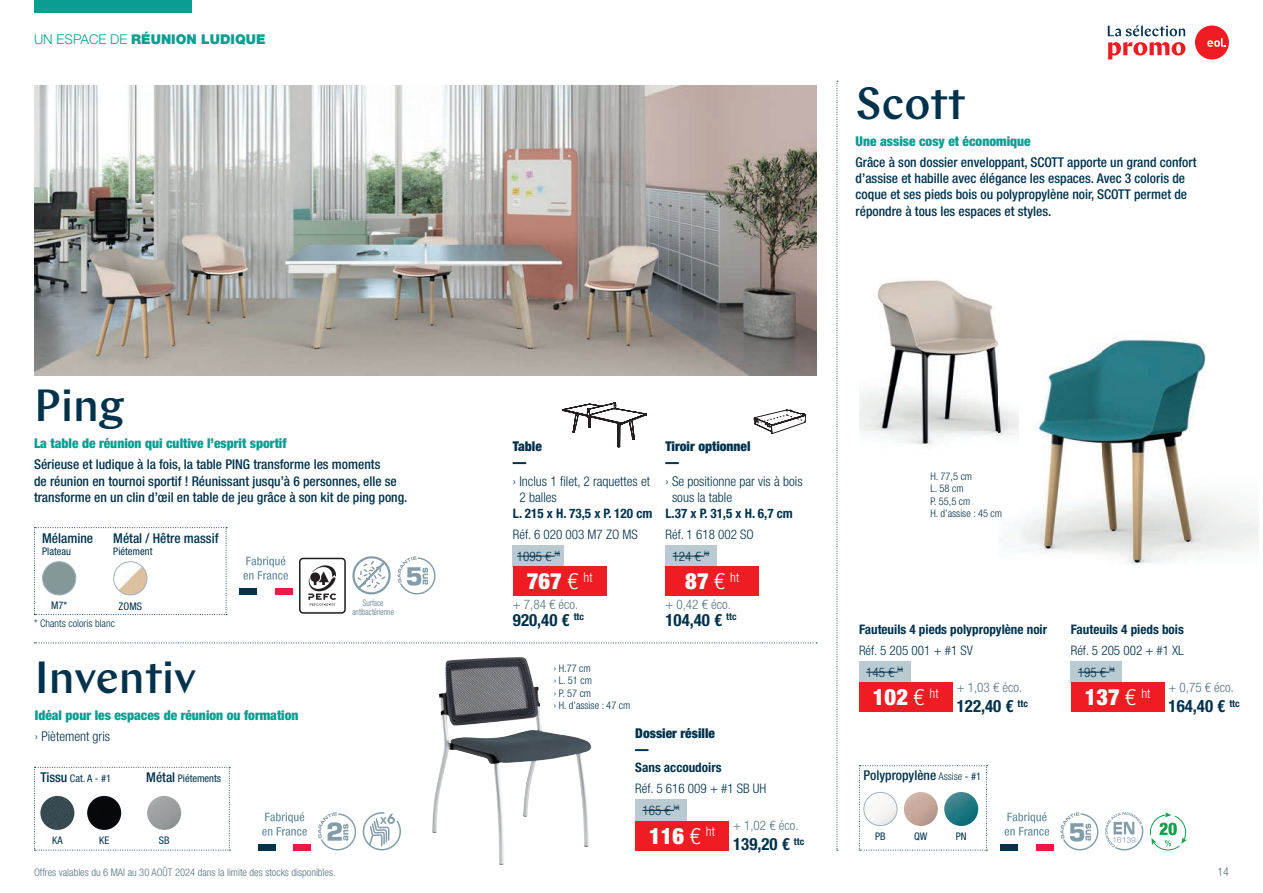
<style>
.page{position:relative;width:1263px;height:893px;background:#fff}
.page>*{position:absolute;margin:0;border:0;box-sizing:border-box;transform-origin:0 0}
.t1{font:500 45px "Chap";color:#00324c}
.t2{font:900 condensed 22.5px "Helvetica Neue LT Std";color:#fff}
.t3{font:700 condensed 16.8px "Helvetica Neue LT Std";color:#00324c}
.t4{font:500 condensed 13.5px/16.2px "Helvetica Neue LT Std";color:#00324c}
.t5{font:900 condensed 13.5px "Helvetica Neue LT Std";color:#0a9e92}
.t6{font:300 condensed 13.5px/16.2px "Helvetica Neue LT Std";color:#00324c}
.t7{font:900 condensed 13.5px/16.2px "Helvetica Neue LT Std";color:#00324c}
.t8{font:900 13.5px "Helvetica Neue LT Std";color:#0a9e92}
.t9{font:300 condensed 13.2px/21.8px "Helvetica Neue LT Std";color:#00324c}
.t10{font:700 condensed 13.2px "Helvetica Neue LT Std";color:#00324c}
.t11{font:300 condensed 13.2px "Helvetica Neue LT Std";color:#557482}
.t12{font:300 condensed 12px "Helvetica Neue LT Std";color:#557482}
.t13{font:300 condensed 10.5px/12.6px "Helvetica Neue LT Std";color:#00324c}
.t14{font:300 condensed 10.5px "Helvetica Neue LT Std";color:#557482}
.t15{font:condensed 10.5px "Helvetica Neue LT Std";color:#00324c}
.t16{font:300 condensed 9px/9px "Helvetica Neue LT Std";color:#557482;text-align:center;scale:.85 1}
.s1{font-weight:300}
.s2{font-weight:500;font-size:13.5px}
.s3{font-weight:300;font-size:10.5px}
.s4{font-weight:400;font-size:10.5px}
</style>
<div class="page">
<img style="left:1046px;top:339px;width:160px;height:69px">
<img style="left:1018px;top:408px;width:189px;height:157px">
<img style="left:877px;top:280px;width:121px;height:63px">
<img style="left:859px;top:343px;width:139px;height:106px">
<img style="left:998px;top:404px;width:20px;height:32px">
<img style="left:433px;top:657px;width:149px;height:156px">
<img style="left:432px;top:813px;width:157px;height:52px">
<img style="left:34px;top:85px;width:782px;height:290px">
<svg style="left:1108px;top:26px;width:77px;height:10px"></svg>
<svg style="left:1108px;top:42px;width:77px;height:18px"></svg>
<div style="left:1195px;top:26px;width:34px;height:33px;background:#ee1d23;border-radius:50%"></div>
<svg style="left:1207px;top:38px;width:19px;height:9px"></svg>
<div style="left:34px;top:0;width:157px;height:13px;background:#0a9e92"></div>
<svg style="left:262px;top:812px;width:45px;height:24px"></svg>
<div style="left:258px;top:844px;width:18px;height:6px;background:#00324c"></div>
<div style="left:293px;top:844px;width:18px;height:6px;background:#ed1845"></div>
<svg style="left:318px;top:812px;width:38px;height:38px"></svg>
<svg style="left:363px;top:812px;width:38px;height:38px"></svg>
<svg style="left:34px;top:767px;width:196px;height:84px"></svg>
<img style="left:40px;top:796px;width:34px;height:34px;border-radius:17px">
<img style="left:87px;top:796px;width:34px;height:34px;border-radius:17px">
<img style="left:147px;top:796px;width:34px;height:34px;border-radius:17px">
<svg style="left:859px;top:765px;width:128px;height:86px"></svg>
<img style="left:944px;top:792px;width:34px;height:34px;border-radius:17px">
<svg style="left:1004px;top:812px;width:45px;height:24px"></svg>
<div style="left:1000px;top:844px;width:18px;height:6px;background:#00324c"></div>
<div style="left:1036px;top:844px;width:17px;height:6px;background:#ed1845"></div>
<svg style="left:1060px;top:812px;width:38px;height:38px"></svg>
<svg style="left:1105px;top:812px;width:38px;height:38px"></svg>
<svg style="left:1150px;top:812px;width:37px;height:38px"></svg>
<div style="left:1071px;top:661px;width:51px;height:21px;background:#bacad2"></div>
<div style="left:1071px;top:682px;width:93px;height:30px;background:#ee1d23"></div>
<hr style="left:1078px;top:672px;width:31px;height:1px;background:#00324c">
<div style="left:859px;top:661px;width:51px;height:21px;background:#bacad2"></div>
<div style="left:859px;top:682px;width:93px;height:30px;background:#ee1d23"></div>
<hr style="left:866px;top:672px;width:32px;height:1px;background:#00324c">
<div style="left:665px;top:545px;width:51px;height:21px;background:#bacad2"></div>
<div style="left:665px;top:566px;width:94px;height:30px;background:#ee1d23"></div>
<hr style="left:673px;top:556px;width:31px;height:1px;background:#00324c">
<div style="left:513px;top:545px;width:51px;height:21px;background:#bacad2"></div>
<div style="left:513px;top:566px;width:93px;height:30px;background:#ee1d23"></div>
<hr style="left:517px;top:556px;width:38px;height:1px;background:#00324c">
<svg style="left:562px;top:402px;width:84px;height:45px"></svg>
<svg style="left:754px;top:410px;width:52px;height:24px"></svg>
<svg style="left:836px;top:81px;width:2px;height:770px"></svg>
<svg style="left:34px;top:642px;width:783px;height:1px"></svg>
<svg style="left:34px;top:527px;width:193px;height:88px"></svg>
<img style="left:114px;top:562px;width:33px;height:33px;border-radius:17px">
<div style="left:113px;top:561px;width:34px;height:34px;border:1px solid #9db2be;border-radius:50%"></div>
<svg style="left:243px;top:556px;width:45px;height:24px"></svg>
<div style="left:239px;top:588px;width:18px;height:6px;background:#00324c"></div>
<div style="left:275px;top:588px;width:17px;height:6px;background:#ed1845"></div>
<div style="left:299px;top:558px;width:47px;height:56px;border:2px solid #231f20;border-radius:3px"></div>
<svg style="left:308px;top:565px;width:29px;height:41px"></svg>
<svg style="left:352px;top:556px;width:39px;height:38px"></svg>
<svg style="left:397px;top:556px;width:38px;height:38px"></svg>
<div style="left:635px;top:799px;width:51px;height:22px;background:#bacad2"></div>
<div style="left:635px;top:821px;width:94px;height:29px;background:#ee1d23"></div>
<hr style="left:642px;top:810px;width:32px;height:1px;background:#00324c">
<p class="t8" style="left:34px;top:31px;width:233px"><span class="s1">UN ESPACE DE</span> RÉUNION LUDIQUE</p>
<h1 class="t1" style="left:34px;top:377px;width:92px">Ping</h1>
<p class="t5" style="left:34px;top:435px;width:254px">La table de réunion qui cultive l’esprit sportif</p>
<p class="t4" style="left:34px;top:456px;width:375px">Sérieuse et ludique à la fois, la table PING transforme les moments<br>de réunion en tournoi sportif ! Réunissant jusqu’à 6 personnes, elle se transforme en un clin d’œil en table de jeu grâce à son kit de ping pong.</p>
<p class="t4" style="left:42px;top:530px;width:52px">Mélamine</p>
<p class="t15" style="left:42px;top:546px;width:30px">Plateau</p>
<p class="t15" style="left:51px;top:599px;width:18px">M7*</p>
<p class="t4" style="left:113px;top:530px;width:107px">Métal / Hêtre massif</p>
<p class="t15" style="left:113px;top:546px;width:41px">Piétement</p>
<p class="t15" style="left:119px;top:600px;width:25px">ZOMS</p>
<p class="t16" style="left:352px;top:598px;width:50px">Surface antibactérienne</p>
<p class="t13" style="left:34px;top:617px;width:83px">* Chants coloris blanc</p>
<h1 class="t1" style="left:35px;top:649px;width:163px">Inventiv</h1>
<p class="t5" style="left:35px;top:707px;width:265px">Idéal pour les espaces de réunion ou formation</p>
<p class="t6" style="left:35px;top:728px;width:77px">› Piètement gris</p>
<p class="t15" style="left:40px;top:772px;width:72px"><span class="s2">Tissu</span> Cat. A - #1</p>
<p class="t15" style="left:146px;top:772px;width:76px"><span class="s2">Métal</span> Piétements</p>
<p class="t15" style="left:52px;top:834px;width:12px">KA</p>
<p class="t15" style="left:99px;top:834px;width:12px">KE</p>
<p class="t15" style="left:159px;top:834px;width:12px">SB</p>
<h1 class="t1" style="left:855px;top:75px;width:111px">Scott</h1>
<p class="t5" style="left:855px;top:133px;width:177px">Une assise cosy et économique</p>
<p class="t4" style="left:855px;top:154px;width:342px">Grâce à son dossier enveloppant, SCOTT apporte un grand confort d’assise et habille avec élégance les espaces. Avec 3 coloris de coque et ses pieds bois ou polypropylène noir, SCOTT permet de répondre à tous les espaces et styles.</p>
<p class="t7" style="left:513px;top:438px;width:30px">Table —</p>
<p class="t6" style="left:519px;top:473px;width:132px;text-indent:-6px">› Inclus 1 filet, 2 raquettes et<br>2 balles</p>
<p class="t10" style="left:513px;top:505px;width:141px">L. 215 x H. 73,5 x P. 120 cm</p>
<p class="t9" style="left:517px;top:523px;width:122px;text-indent:-4px">Réf. 6 020 003 M7 ZO MS<br>1095 € <sup>ht</sup></p>
<h2 class="t2" style="left:527px;top:567px;width:67px">767 <span class="s1">€</span> <sup>ht</sup></h2>
<p class="t11" style="left:513px;top:597px;width:67px">+ 7,84 € éco.</p>
<p class="t3" style="left:513px;top:610px;width:73px">920,40 € <sup>ttc</sup></p>
<p class="t7" style="left:665px;top:438px;width:87px">Tiroir optionnel —</p>
<p class="t6" style="left:672px;top:473px;width:132px;text-indent:-6px">› Se positionne par vis à bois sous la table</p>
<p class="t10" style="left:665px;top:505px;width:129px">L.37 x P. 31,5 x H. 6,7 cm</p>
<p class="t9" style="left:673px;top:523px;width:83px;text-indent:-7px">Réf. 1 618 002 SO<br>124 € <sup>ht</sup></p>
<h2 class="t2" style="left:685px;top:567px;width:55px">87 <span class="s1">€</span> <sup>ht</sup></h2>
<p class="t11" style="left:665px;top:597px;width:67px">+ 0,42 € éco.</p>
<p class="t3" style="left:665px;top:610px;width:73px">104,40 € <sup>ttc</sup></p>
<p class="t13" style="left:554px;top:661px;width:78px">› H.77 cm<br>› L. 51 cm<br>› P. 57 cm<br>› H. d’assise : 47 cm</p>
<p class="t7" style="left:635px;top:725px;width:81px">Dossier résille —</p>
<p class="t10" style="left:635px;top:759px;width:88px">Sans accoudoirs</p>
<p class="t9" style="left:642px;top:777px;width:125px;text-indent:-7px">Réf. 5 616 009 + #1 SB UH<br>165 € <sup>ht</sup></p>
<h2 class="t2" style="left:649px;top:822px;width:67px">116 <span class="s1">€</span> <sup>ht</sup></h2>
<p class="t11" style="left:733px;top:818px;width:67px">+ 1,02 € éco.</p>
<p class="t3" style="left:733px;top:834px;width:73px">139,20 € <sup>ttc</sup></p>
<p class="t13" style="left:930px;top:469px;width:73px">H. 77,5 cm<br>L. 58 cm<br>P. 55,5 cm<br>H. d’assise : 45 cm</p>
<p class="t10" style="left:859px;top:621px;width:190px">Fauteuils 4 pieds polypropylène noir</p>
<p class="t9" style="left:866px;top:639px;width:108px;text-indent:-7px">Réf. 5 205 001 + #1 SV<br>145 € <sup>ht</sup></p>
<h2 class="t2" style="left:873px;top:683px;width:67px">102 <span class="s1">€</span> <sup>ht</sup></h2>
<p class="t11" style="left:957px;top:680px;width:67px">+ 1,03 € éco.</p>
<p class="t3" style="left:957px;top:696px;width:73px">122,40 € <sup>ttc</sup></p>
<p class="t4" style="left:863px;top:767px;width:119px">Polypropylène <span class="s3">Assise</span> <span class="s4">- #1</span></p>
<p class="t15" style="left:875px;top:831px;width:12px">PB</p>
<p class="t15" style="left:914px;top:830px;width:15px">QW</p>
<p class="t15" style="left:956px;top:830px;width:12px">PN</p>
<p class="t10" style="left:1071px;top:621px;width:115px">Fauteuils 4 pieds bois</p>
<p class="t9" style="left:1078px;top:639px;width:107px;text-indent:-7px">Réf. 5 205 002 + #1 XL<br>195 € <sup>ht</sup></p>
<h2 class="t2" style="left:1085px;top:683px;width:67px">137 <span class="s1">€</span> <sup>ht</sup></h2>
<p class="t11" style="left:1168px;top:680px;width:67px">+ 0,75 € éco.</p>
<p class="t3" style="left:1168px;top:696px;width:73px">164,40 € <sup>ttc</sup></p>
<p class="t14" style="left:34px;top:866px;width:303px">Offres valables du 6 MAI au 30 AOÛT 2024 dans la limite des stocks disponibles.</p>
<p class="t12" style="left:1217px;top:865px;width:13px">14</p>
</div>
